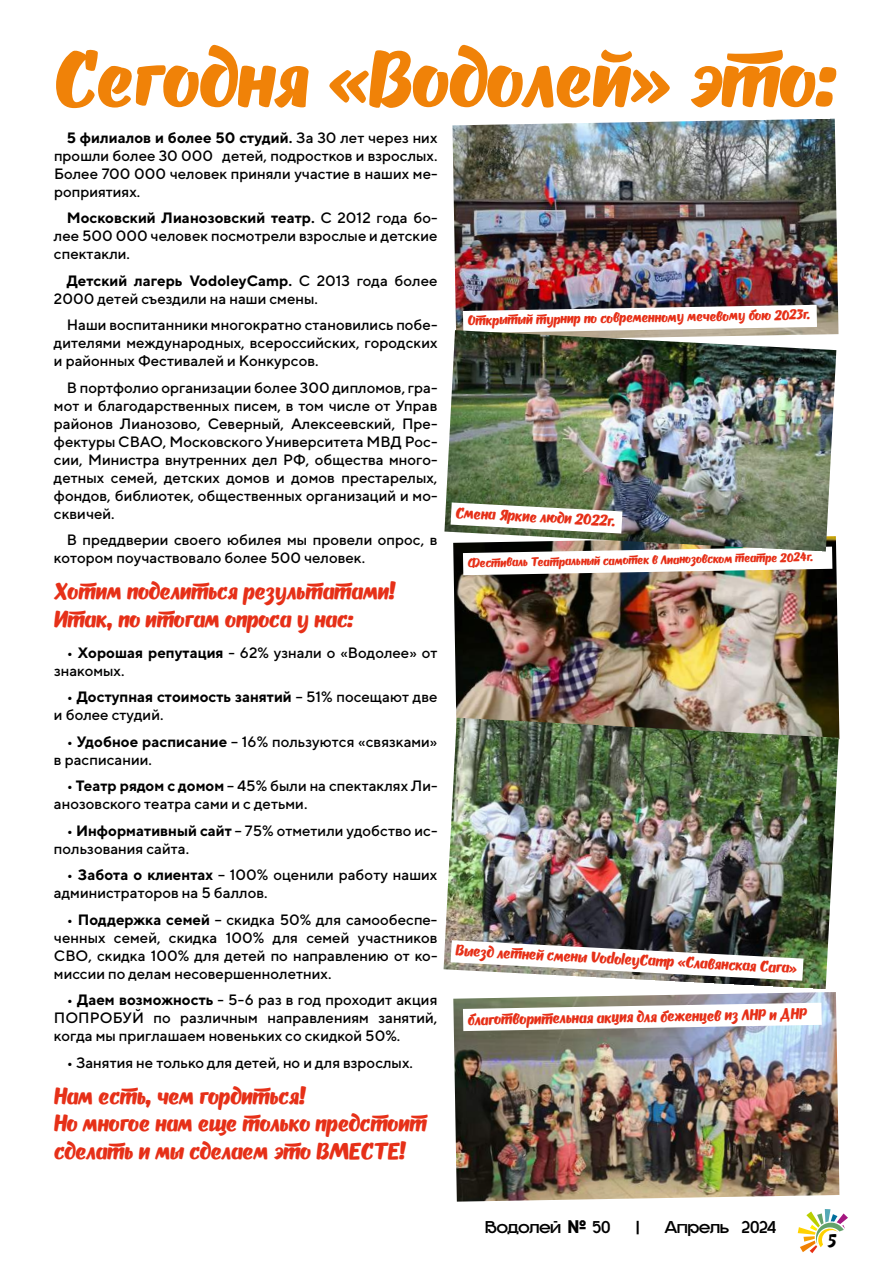
<style>
.page{position:relative;width:893px;height:1263px;background:#fff}
.page>*{position:absolute;margin:0;border:0;box-sizing:border-box;transform-origin:0 0}
.t1{font:76.5px "OT Puppy";letter-spacing:-.01em;color:#f08208}
.t2{font:22.5px/27.6px "OT Puppy";letter-spacing:-.01em;color:#e63018}
.t3{font:700 18px "Gropled";letter-spacing:-.005em;color:#000}
.t4{font:18px "OT Puppy";color:#000}
.t5{font:500 15px/18px "TT Norms";color:#000}
.t6{font:14.85px "OT Puppy";color:#e63018}
.t7{font:14.7px "OT Puppy";color:#e63018}
.t8{font:13.5px "OT Puppy";color:#e63018}
.t9{font:12px "OT Puppy";color:#e63018}
.s1{font-weight:700}
.s2{font-family:"Bender";font-weight:900}
</style>
<div class="page">
<img style="left:452px;top:119px;width:386px;height:216px">
<svg style="left:463px;top:305px;width:354px;height:25px"></svg>
<img style="left:453px;top:545px;width:386px;height:173px">
<svg style="left:463px;top:551px;width:369px;height:24px"></svg>
<img style="left:453px;top:992px;width:386px;height:209px">
<svg style="left:463px;top:1003px;width:359px;height:28px"></svg>
<img style="left:444px;top:330px;width:392px;height:221px">
<svg style="left:451px;top:502px;width:171px;height:31px"></svg>
<img style="left:444px;top:718px;width:395px;height:271px">
<img style="left:451px;top:940px;width:352px;height:41px">
<svg style="left:798px;top:1209px;width:50px;height:44px"></svg>
<h1 class="t1" style="left:54px;top:31px;width:783px">Сегодня «Водолей» это:</h1>
<p class="t5" style="left:54px;top:128px;width:385px;text-align:justify;text-indent:13px"><span class="s1">5 филиалов и более 50 студий.</span> За 30 лет через них прошли более 30 000 детей, подростков и взрослых.<br>Более 700 000 человек приняли участие в наших ме&shy;роприятиях.</p>
<p class="t5" style="left:54px;top:209px;width:385px;text-align:justify;text-indent:13px"><span class="s1">Московский Лианозовский театр.</span> С 2012 года бо&shy;лее 500 000 человек посмотрели взрослые и детские спектакли.</p>
<p class="t5" style="left:54px;top:271px;width:385px;text-indent:13px"><span class="s1">Детский лагерь VodoleyCamp.</span> С 2013 года более<br>2000 детей съездили на наши смены.</p>
<p class="t5" style="left:54px;top:316px;width:385px;text-align:justify;text-indent:13px">Наши воспитанники многократно становились побе&shy;дителями международных, всероссийских, городских и районных Фестивалей и Конкурсов.</p>
<p class="t5" style="left:54px;top:378px;width:385px;text-align:justify;text-indent:13px">В портфолио организации более 300 дипломов, гра&shy;мот и благодарственных писем, в том числе от Управ районов Лианозово, Северный, Алексеевский, Пре&shy;фектуры СВАО, Московского Университета МВД Рос&shy;сии, Министра внутренних дел РФ, общества много&shy;детных семей, детских домов и домов престарелых, фондов, библиотек, общественных организаций и мо&shy;сквичей.</p>
<p class="t5" style="left:54px;top:531px;width:385px;text-indent:13px">В преддверии своего юбилея мы провели опрос, в котором поучаствовало более 500 человек.</p>
<h2 class="t2" style="left:54px;top:579px;width:343px">Хотим поделиться результатами!<br>Итак, по итогам опроса у нас:</h2>
<p class="t5" style="left:54px;top:643px;width:385px;text-indent:13px">• <span class="s1">Хорошая репутация</span> - 62% узнали о «Водолее» от знакомых.</p>
<p class="t5" style="left:54px;top:687px;width:385px;text-indent:13px">• <span class="s1">Доступная стоимость занятий</span> – 51% посещают две и более студий.</p>
<p class="t5" style="left:54px;top:732px;width:385px;text-indent:13px">• <span class="s1">Удобное расписание</span> – 16% пользуются «связками» в расписании.</p>
<p class="t5" style="left:54px;top:776px;width:385px;text-indent:13px">• <span class="s1">Театр рядом с домом</span> – 45% были на спектаклях Ли&shy;анозовского театра сами и с детьми.</p>
<p class="t5" style="left:54px;top:821px;width:385px;text-indent:13px">• <span class="s1">Информативный сайт</span> – 75% отметили удобство ис&shy;пользования сайта.</p>
<p class="t5" style="left:54px;top:865px;width:385px;text-indent:13px">• <span class="s1">Забота о клиентах</span> – 100% оценили работу наших администраторов на 5 баллов.</p>
<p class="t5" style="left:54px;top:910px;width:385px;text-align:justify;text-indent:13px">• <span class="s1">Поддержка семей</span> – скидка 50% для самообеспе&shy;ченных семей, скидка 100% для семей участников СВО, скидка 100% для детей по направлению от ко&shy;миссии по делам несовершеннолетних.</p>
<p class="t5" style="left:54px;top:990px;width:385px;text-align:justify;text-indent:13px">• <span class="s1">Даем возможность</span> - 5-6 раз в год проходит акция ПОПРОБУЙ по различным направлениям занятий, когда мы приглашаем новеньких со скидкой 50%.</p>
<p class="t5" style="left:67px;top:1053px;width:348px">• Занятия не только для детей, но и для взрослых.</p>
<h2 class="t2" style="left:54px;top:1083px;width:374px">Нам есть, чем гордиться!<br>Но многое нам еще только предстоит сделать и мы сделаем это ВМЕСТЕ!</h2>
<p class="t8" style="left:468px;top:312px;width:344px;rotate:-1deg">Открытый турнир по современному мечевому бою 2023г.</p>
<p class="t7" style="left:456px;top:503px;width:161px;rotate:3deg">Смена Яркие люди 2022г.</p>
<p class="t9" style="left:468px;top:555px;width:347px;rotate:-1deg">Фестиваль Театральный самотек в Лианозовском театре 2024г.</p>
<p class="t7" style="left:456px;top:941px;width:343px;rotate:3deg">Выезд летней смены VodoleyCamp «Славянская Сага»</p>
<p class="t6" style="left:468px;top:1010px;width:341px;rotate:-1deg">благотворительная акция для беженцев из ЛНР и ДНР</p>
<p class="t3" style="left:485px;top:1218px;width:127px">Водолей <span class="s2">№</span> 50</p>
<p class="t3" style="left:636px;top:1218px;width:5px">|</p>
<p class="t3" style="left:665px;top:1218px;width:113px">Апрель 2024</p>
<p class="t4" style="left:828px;top:1229px;width:11px">5</p>
</div>
